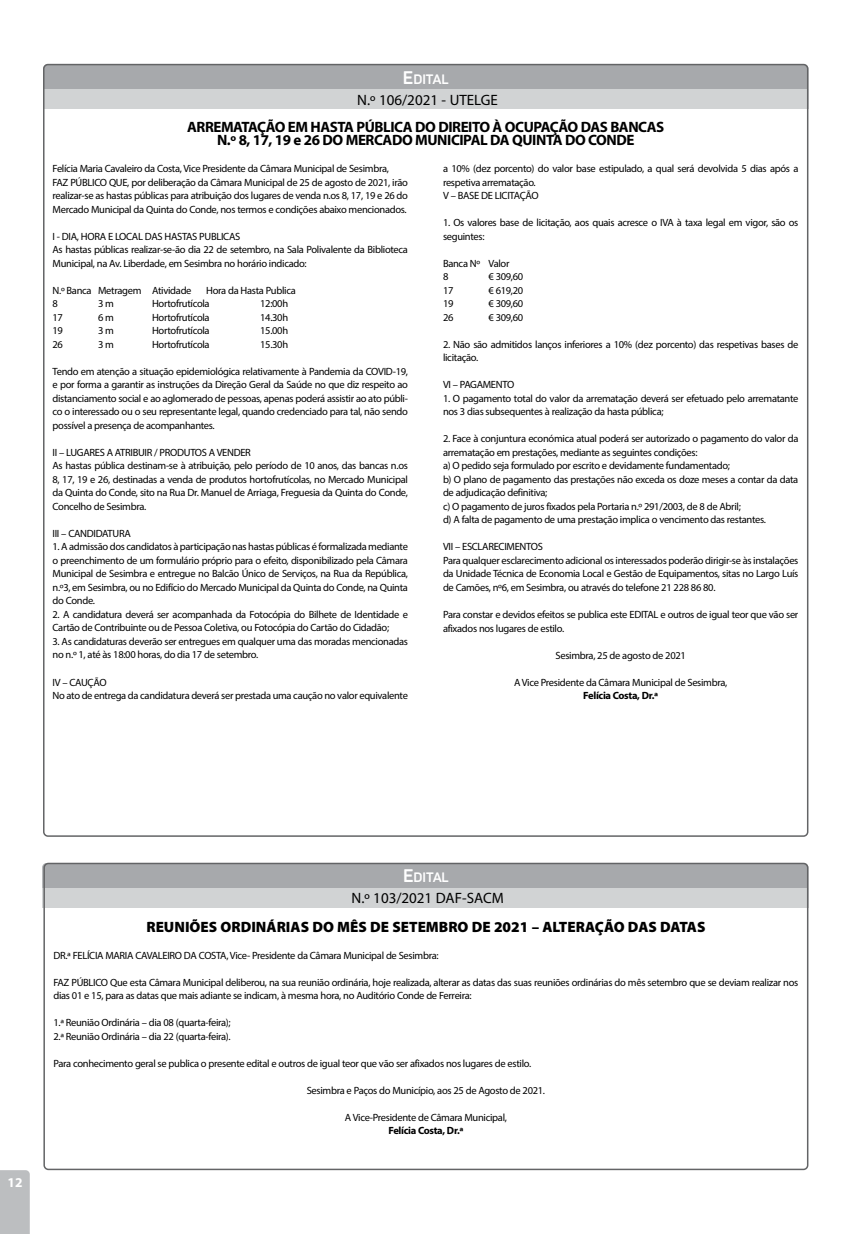
<style>
.page{position:relative;width:851px;height:1234px;background:#fff}
.page>*{position:absolute;margin:0;border:0;box-sizing:border-box;transform-origin:0 0}
.t1{font:700 15px/13.5px "Myriad Pro";letter-spacing:-.03em;color:#000;text-align:center}
.t2{font:900 15px "Myriad Pro";color:#000}
.t3{font:15px "Myriad Pro";color:#000}
.t4{font:700 13.5px "Panton";color:#fff}
.t5{font:700 13.5px "Myriad Pro";color:#fff}
.t6{font:10.5px/13.5px "Myriad Pro";letter-spacing:-.03em;color:#000}
.t7{font:700 10.5px "Myriad Pro";letter-spacing:-.03em;color:#000}
.s1{font-size:18px}
</style>
<div class="page">
<div style="left:0;top:1170px;width:30px;height:63px;background:#bcbec0"></div>
<div style="left:43px;top:64px;width:765px;height:45px;background:#a7a9ac;border-radius:4px"></div>
<div style="left:43px;top:89px;width:765px;height:20px;background:#d1d3d4"></div>
<div style="left:42px;top:862px;width:766px;height:45px;background:#a7a9ac;border-radius:4px"></div>
<div style="left:42px;top:888px;width:766px;height:19px;background:#d1d3d4"></div>
<div style="left:43px;top:862px;width:765px;height:307px;border:2px solid #636466;border-radius:4px"></div>
<p class="t4" style="left:403px;top:70px;width:47px"><span class="s1">E</span>dital</p>
<h1 class="t3" style="left:357px;top:90px;width:142px">N.º 106/2021 - UTELGE</h1>
<h1 class="t1" style="left:187px;top:119px;width:478px">ARREMATAÇÃO EM HASTA PÚBLICA DO DIREITO À OCUPAÇÃO DAS BANCAS<br>N.º 8, 17, 19 e 26 DO MERCADO MUNICIPAL DA QUINTA DO CONDE</h1>
<p class="t6" style="left:53px;top:162px;width:357px">Felícia Maria Cavaleiro da Costa, Vice Presidente da Câmara Municipal de Sesimbra,<br>FAZ PÚBLICO QUE, por deliberação da Câmara Municipal de 25 de agosto de 2021, irão realizar-se as hastas públicas para atribuição dos lugares de venda n.os 8, 17, 19 e 26 do Mercado Municipal da Quinta do Conde, nos termos e condições abaixo mencionados.</p>
<p class="t6" style="left:53px;top:229px;width:357px">I - DIA, HORA E LOCAL DAS HASTAS PUBLICAS<br>As hastas públicas realizar-se-ão dia 22 de setembro, na Sala Polivalente da Biblioteca<br>Municipal, na Av. Liberdade, em Sesimbra no horário indicado:</p>
<p class="t6" style="left:53px;top:283px;width:140px">N.º Banca Metragem Atividade</p>
<p class="t6" style="left:206px;top:283px;width:91px">Hora da Hasta Publica</p>
<p class="t6" style="left:53px;top:297px;width:7px">8</p>
<p class="t6" style="left:98px;top:297px;width:17px">3 m</p>
<p class="t6" style="left:152px;top:297px;width:59px">Hortofrutícola</p>
<p class="t6" style="left:260px;top:297px;width:29px">12:00h</p>
<p class="t6" style="left:53px;top:310px;width:12px">17</p>
<p class="t6" style="left:98px;top:310px;width:17px">6 m</p>
<p class="t6" style="left:152px;top:310px;width:59px">Hortofrutícola</p>
<p class="t6" style="left:260px;top:310px;width:29px">14.30h</p>
<p class="t6" style="left:53px;top:324px;width:12px">19</p>
<p class="t6" style="left:98px;top:324px;width:17px">3 m</p>
<p class="t6" style="left:152px;top:324px;width:59px">Hortofrutícola</p>
<p class="t6" style="left:260px;top:324px;width:29px">15.00h</p>
<p class="t6" style="left:53px;top:337px;width:12px">26</p>
<p class="t6" style="left:98px;top:337px;width:17px">3 m</p>
<p class="t6" style="left:152px;top:337px;width:59px">Hortofrutícola</p>
<p class="t6" style="left:260px;top:337px;width:29px">15.30h</p>
<p class="t6" style="left:53px;top:364px;width:357px;text-align:justify">Tendo em atenção a situação epidemiológica relativamente à Pandemia da COVID-19, e por forma a garantir as instruções da Direção Geral da Saúde no que diz respeito ao distanciamento social e ao aglomerado de pessoas, apenas poderá assistir ao ato públi&shy;co o interessado ou o seu representante legal, quando credenciado para tal, não sendo possível a presença de acompanhantes.</p>
<p class="t6" style="left:53px;top:445px;width:357px">II – LUGARES A ATRIBUIR / PRODUTOS A VENDER<br>As hastas pública destinam-se à atribuição, pelo período de 10 anos, das bancas n.os 8, 17, 19 e 26, destinadas a venda de produtos hortofrutícolas, no Mercado Municipal da Quinta do Conde, sito na Rua Dr. Manuel de Arriaga, Freguesia da Quinta do Conde, Concelho de Sesimbra.</p>
<p class="t6" style="left:53px;top:526px;width:80px">III – CANDIDATURA</p>
<p class="t6" style="left:53px;top:540px;width:357px;text-align:justify">1. A admissão dos candidatos à participação nas hastas públicas é formalizada mediante o preenchimento de um formulário próprio para o efeito, disponibilizado pela Câmara Municipal de Sesimbra e entregue no Balcão Único de Serviços, na Rua da República, n.º3, em Sesimbra, ou no Edifício do Mercado Municipal da Quinta do Conde, na Quinta do Conde.</p>
<p class="t6" style="left:53px;top:607px;width:357px">2. A candidatura deverá ser acompanhada da Fotocópia do Bilhete de Identidade e<br>Cartão de Contribuinte ou de Pessoa Coletiva, ou Fotocópia do Cartão do Cidadão;</p>
<p class="t6" style="left:53px;top:634px;width:357px">3. As candidaturas deverão ser entregues em qualquer uma das moradas mencionadas no n.º 1, até às 18:00 horas, do dia 17 de setembro.</p>
<p class="t6" style="left:53px;top:675px;width:357px">IV – CAUÇÃO<br>No ato de entrega da candidatura deverá ser prestada uma caução no valor equivalente</p>
<p class="t6" style="left:443px;top:162px;width:357px">a 10% (dez porcento) do valor base estipulado, a qual será devolvida 5 dias após a respetiva arrematação.<br>V – BASE DE LICITAÇÃO</p>
<p class="t6" style="left:443px;top:216px;width:357px">1. Os valores base de licitação, aos quais acresce o IVA à taxa legal em vigor, são os seguintes:</p>
<p class="t6" style="left:443px;top:256px;width:68px">Banca Nº Valor<br>8</p>
<p class="t6" style="left:488px;top:270px;width:36px">€ 309,60</p>
<p class="t6" style="left:443px;top:283px;width:12px">17</p>
<p class="t6" style="left:488px;top:283px;width:36px">€ 619,20</p>
<p class="t6" style="left:443px;top:297px;width:12px">19</p>
<p class="t6" style="left:488px;top:297px;width:36px">€ 309,60</p>
<p class="t6" style="left:443px;top:310px;width:12px">26</p>
<p class="t6" style="left:488px;top:310px;width:36px">€ 309,60</p>
<p class="t6" style="left:443px;top:337px;width:357px">2. Não são admitidos lanços inferiores a 10% (dez porcento) das respetivas bases de licitação.</p>
<p class="t6" style="left:443px;top:378px;width:73px">VI – PAGAMENTO</p>
<p class="t6" style="left:443px;top:391px;width:357px">1. O pagamento total do valor da arrematação deverá ser efetuado pelo arrematante nos 3 dias subsequentes à realização da hasta pública;</p>
<p class="t6" style="left:443px;top:432px;width:357px">2. Face à conjuntura económica atual poderá ser autorizado o pagamento do valor da arrematação em prestações, mediante as seguintes condições:<br>a) O pedido seja formulado por escrito e devidamente fundamentado;<br>b) O plano de pagamento das prestações não exceda os doze meses a contar da data de adjudicação definitiva;<br>c) O pagamento de juros fixados pela Portaria n.º 291/2003, de 8 de Abril;<br>d) A falta de pagamento de uma prestação implica o vencimento das restantes.</p>
<p class="t6" style="left:443px;top:540px;width:357px">VII – ESCLARECIMENTOS<br>Para qualquer esclarecimento adicional os interessados poderão dirigir-se às instalações da Unidade Técnica de Economia Local e Gestão de Equipamentos, sitas no Largo Luís de Camões, nº6, em Sesimbra, ou através do telefone 21 228 86 80.</p>
<p class="t6" style="left:443px;top:607px;width:357px">Para constar e devidos efeitos se publica este EDITAL e outros de igual teor que vão ser afixados nos lugares de estilo.</p>
<p class="t6" style="left:555px;top:648px;width:132px">Sesimbra, 25 de agosto de 2021</p>
<p class="t6" style="left:514px;top:675px;width:215px">A Vice Presidente da Câmara Municipal de Sesimbra,</p>
<p class="t7" style="left:583px;top:688px;width:76px">Felícia Costa, Dr.ª</p>
<p class="t5" style="left:8px;top:1173px;width:16px">12</p>
<p class="t4" style="left:403px;top:868px;width:47px"><span class="s1">E</span>dital</p>
<h1 class="t3" style="left:351px;top:888px;width:154px">N.º 103/2021 DAF-SACM</h1>
<h1 class="t2" style="left:146px;top:916px;width:560px">REUNIÕES ORDINÁRIAS DO MÊS DE SETEMBRO DE 2021 – ALTERAÇÃO DAS DATAS</h1>
<p class="t6" style="left:53px;top:948px;width:386px">DR.ª FELÍCIA MARIA CAVALEIRO DA COSTA, Vice- Presidente da Câmara Municipal de Sesimbra:</p>
<p class="t6" style="left:53px;top:975px;width:746px">FAZ PÚBLICO Que esta Câmara Municipal deliberou, na sua reunião ordinária, hoje realizada, alterar as datas das suas reuniões ordinárias do mês setembro que se deviam realizar nos dias 01 e 15, para as datas que mais adiante se indicam, à mesma hora, no Auditório Conde de Ferreira:</p>
<p class="t6" style="left:53px;top:1015px;width:179px">1.ª Reunião Ordinária – dia 08 (quarta-feira);<br>2.ª Reunião Ordinária – dia 22 (quarta-feira).</p>
<p class="t6" style="left:53px;top:1056px;width:479px">Para conhecimento geral se publica o presente edital e outros de igual teor que vão ser afixados nos lugares de estilo.</p>
<p class="t6" style="left:307px;top:1083px;width:240px">Sesimbra e Paços do Município, aos 25 de Agosto de 2021.</p>
<p class="t6" style="left:345px;top:1110px;width:163px">A Vice-Presidente de Câmara Municipal,</p>
<p class="t7" style="left:388px;top:1123px;width:76px">Felícia Costa, Dr.ª</p>
</div>
